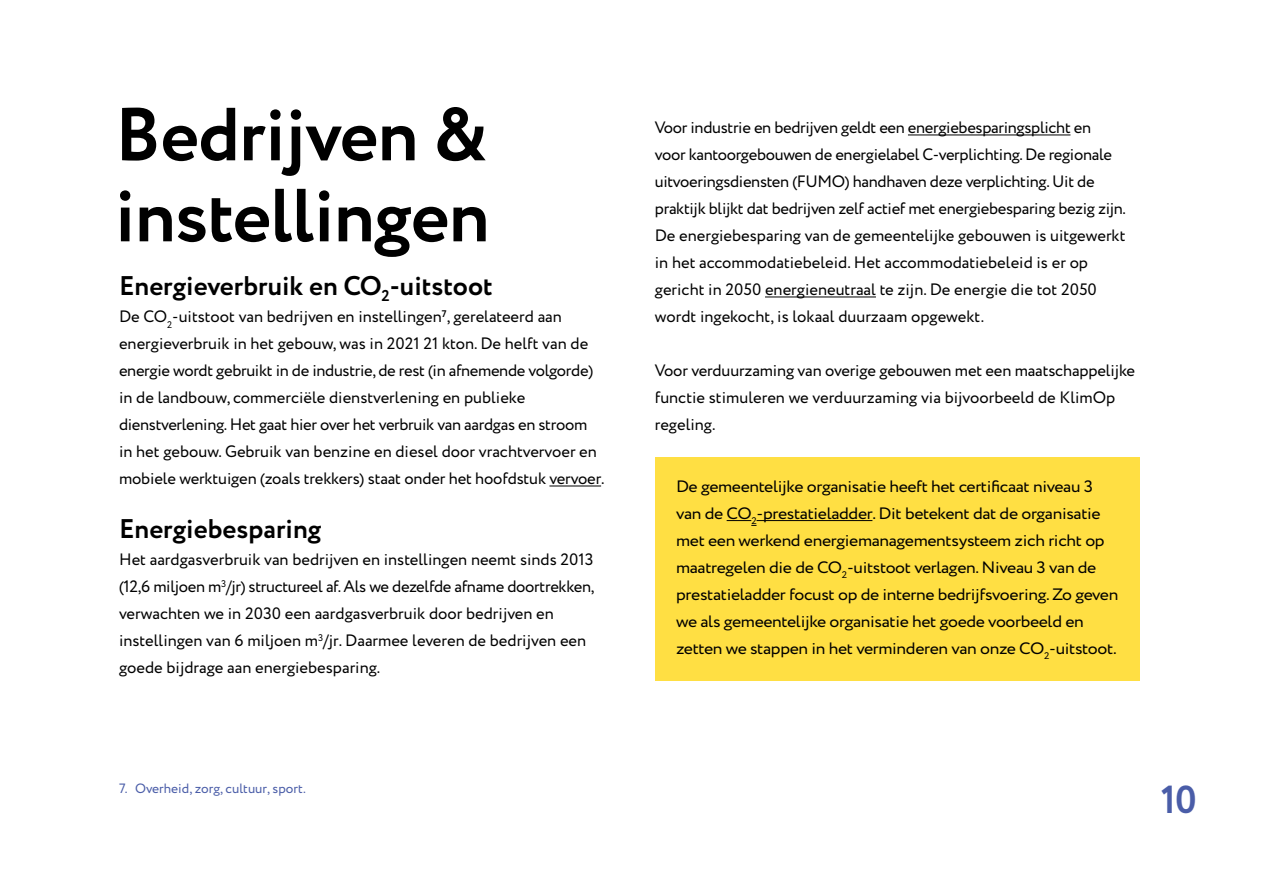
<style>
.page{position:relative;width:1263px;height:893px;background:#fff}
.page>*{position:absolute;margin:0;border:0;box-sizing:border-box;transform-origin:0 0}
.t1{font:700 75px/81px "Circe";letter-spacing:-.01em;color:#000}
.t2{font:700 39px "Circe";color:#4a5da8}
.t3{font:700 27px "Circe";color:#000}
.t4{font:16.5px/27px "Circe";letter-spacing:-.02em;color:#000}
.t5{font:16.5px/27px "Circe";letter-spacing:-.02em;color:#000;scale:1.07 1}
.t6{font:16.5px/27px "Circe";color:#000}
.t7{font:13.5px "Circe";color:#4a5da8}
</style>
<div class="page">
<hr style="left:908px;top:135px;width:162px;height:1px;background:#000">
<hr style="left:765px;top:297px;width:111px;height:1px;background:#000">
<hr style="left:549px;top:486px;width:52px;height:1px;background:#000">
<div style="left:655px;top:457px;width:485px;height:224px;background:#ffdf43"></div>
<svg style="left:727px;top:520px;width:29px;height:6px"></svg>
<hr style="left:756px;top:520px;width:116px;height:1px;background:#000">
<h1 class="t1" style="left:115px;top:98px;width:376px">Bedrijven &amp; instellingen</h1>
<h3 class="t3" style="left:119px;top:268px;width:375px">Energieverbruik en CO<sub>2</sub>-uitstoot</h3>
<p class="t4" style="left:119px;top:304px;width:487px">De CO<sub>2</sub>-uitstoot van bedrijven en instellingen<sup>7</sup>, gerelateerd aan energieverbruik in het gebouw, was in 2021 21 kton. De helft van de energie wordt gebruikt in de industrie, de rest (in afnemende volgorde) in de landbouw, commerciële dienstverlening en publieke dienstverlening. Het gaat hier over het verbruik van aardgas en stroom in het gebouw. Gebruik van benzine en diesel door vrachtvervoer en mobiele werktuigen (zoals trekkers) staat onder het hoofdstuk vervoer.</p>
<h3 class="t3" style="left:119px;top:511px;width:204px">Energiebesparing</h3>
<p class="t6" style="left:119px;top:547px;width:477px">Het aardgasverbruik van bedrijven en instellingen neemt sinds 2013 (12,6 miljoen m<sup>3</sup>/jr) structureel af. Als we dezelfde afname doortrekken, verwachten we in 2030 een aardgasverbruik door bedrijven en instellingen van 6 miljoen m<sup>3</sup>/jr. Daarmee leveren de bedrijven een goede bijdrage aan energiebesparing.</p>
<p class="t7" style="left:119px;top:779px;width:188px">7. Overheid, zorg, cultuur, sport.</p>
<p class="t4" style="left:655px;top:115px;width:473px">Voor industrie en bedrijven geldt een energiebesparingsplicht en voor kantoorgebouwen de energielabel C-verplichting. De regionale uitvoeringsdiensten (FUMO) handhaven deze verplichting. Uit de praktijk blijkt dat bedrijven zelf actief met energiebesparing bezig zijn.<br>De energiebesparing van de gemeentelijke gebouwen is uitgewerkt in het accommodatiebeleid. Het accommodatiebeleid is er op gericht in 2050 energieneutraal te zijn. De energie die tot 2050 wordt ingekocht, is lokaal duurzaam opgewekt.</p>
<p class="t4" style="left:655px;top:358px;width:482px">Voor verduurzaming van overige gebouwen met een maatschappelijke functie stimuleren we verduurzaming via bijvoorbeeld de KlimOp regeling.</p>
<p class="t5" style="left:676px;top:473px;width:415px">De gemeentelijke organisatie heeft het certificaat niveau 3 van de CO<sub>2</sub>-prestatieladder. Dit betekent dat de organisatie met een werkend energiemanagementsysteem zich richt op maatregelen die de CO<sub>2</sub>-uitstoot verlagen. Niveau 3 van de prestatieladder focust op de interne bedrijfsvoering. Zo geven we als gemeentelijke organisatie het goede voorbeeld en zetten we stappen in het verminderen van onze CO<sub>2</sub>-uitstoot.</p>
<h2 class="t2" style="left:1161px;top:773px;width:37px">10</h2>
</div>
